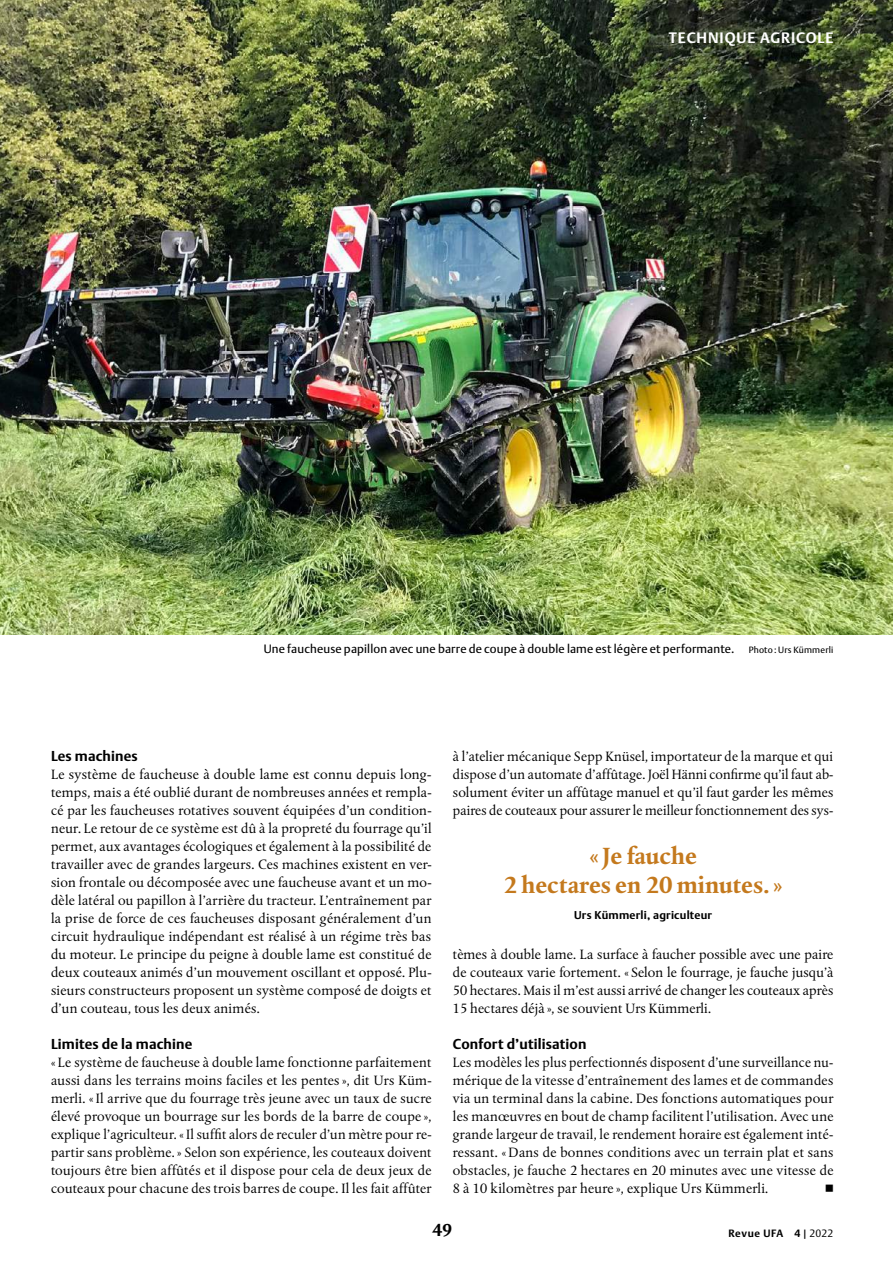
<style>
.page{position:relative;width:893px;height:1263px;background:#fff}
.page>*{position:absolute;margin:0;border:0;box-sizing:border-box;transform-origin:0 0}
.t1{font:700 24px/28.5px "DTL Albertina TOT";color:#c4791d;text-align:center}
.t2{font:700 18px "DTL Albertina TOT";color:#000}
.t3{font:700 15px "DTL Argo TOT";letter-spacing:.06em;color:#fff}
.t4{font:14.25px/18px "DTL Albertina TOT";letter-spacing:.015em;color:#000;text-align:justify}
.t5{font:700 14.25px "DTL Argo TOT";letter-spacing:.01em;color:#000}
.t6{font:14.25px "Universal Newswith Comm Pi";color:#000}
.t7{font:12px "DTL Argo TOT";letter-spacing:.015em;color:#000}
.t8{font:700 11.25px "DTL Argo TOT";letter-spacing:.02em;color:#000}
.t9{font:700 10.5px "DTL Argo TOT";letter-spacing:.055em;color:#000}
.s1{font-size:9px}
.s2{font-weight:400}
.s3{font-weight:300}
</style>
<div class="page">
<img style="left:0;top:0;width:893px;height:635px">
<p class="t3" style="left:669px;top:29px;width:166px">TECHNIQUE AGRICOLE</p>
<p class="t7" style="left:264px;top:641px;width:571px">Une faucheuse papillon avec une barre de coupe à double lame est légère et performante. <span class="s1">Photo: Urs Kümmerli</span></p>
<p class="t5" style="left:51px;top:747px;width:88px">Les machines</p>
<p class="t4" style="left:51px;top:765px;width:382px">Le système de faucheuse à double lame est connu depuis long&shy;temps, mais a été oublié durant de nombreuses années et rempla&shy;cé par les faucheuses rotatives souvent équipées d’un condition&shy;neur. Le retour de ce système est dû à la propreté du fourrage qu’il permet, aux avantages écologiques et également à la possibilité de travailler avec de grandes largeurs. Ces machines existent en ver&shy;sion frontale ou décomposée avec une faucheuse avant et un mo&shy;dèle latéral ou papillon à l’arrière du tracteur. L’entraînement par la prise de force de ces faucheuses disposant généralement d’un circuit hydraulique indépendant est réalisé à un régime très bas du moteur. Le principe du peigne à double lame est constitué de deux couteaux animés d’un mouvement oscillant et opposé. Plu&shy;sieurs constructeurs proposent un système composé de doigts et d’un couteau, tous les deux animés.</p>
<p class="t5" style="left:51px;top:1035px;width:143px">Limites de la machine</p>
<p class="t4" style="left:51px;top:1053px;width:382px">« Le système de faucheuse à double lame fonctionne parfaitement aussi dans les terrains moins faciles et les pentes», dit Urs Küm&shy;merli. «Il arrive que du fourrage très jeune avec un taux de sucre élevé provoque un bourrage sur les bords de la barre de coupe », explique l’agriculteur. «Il suffit alors de reculer d’un mètre pour re&shy;partir sans problème.» Selon son expérience, les couteaux doivent toujours être bien affûtés et il dispose pour cela de deux jeux de couteaux pour chacune des trois barres de coupe. Il les fait affûter</p>
<p class="t4" style="left:453px;top:747px;width:382px">à l’atelier mécanique Sepp Knüsel, importateur de la marque et qui dispose d’un automate d’affûtage. Joël Hänni confirme qu’il faut ab&shy;solument éviter un affûtage manuel et qu’il faut garder les mêmes paires de couteaux pour assurer le meilleur fonctionnement des sys-</p>
<h1 class="t1" style="left:504px;top:841px;width:281px">« Je fauche<br>2 hectares en 20 minutes. »</h1>
<p class="t8" style="left:574px;top:908px;width:139px">Urs Kümmerli, agriculteur</p>
<p class="t4" style="left:453px;top:945px;width:382px">tèmes à double lame. La surface à faucher possible avec une paire de couteaux varie fortement. « Selon le fourrage, je fauche jusqu’à 50 hectares. Mais il m’est aussi arrivé de changer les couteaux après 15 hectares déjà », se souvient Urs Kümmerli.</p>
<p class="t5" style="left:453px;top:1035px;width:135px">Confort d’utilisation</p>
<p class="t4" style="left:453px;top:1053px;width:382px">Les modèles les plus perfectionnés disposent d’une surveillance nu&shy;mérique de la vitesse d’entraînement des lames et de commandes via un terminal dans la cabine. Des fonctions automatiques pour les manœuvres en bout de champ facilitent l’utilisation. Avec une grande largeur de travail, le rendement horaire est également inté&shy;ressant. « Dans de bonnes conditions avec un terrain plat et sans obstacles, je fauche 2 hectares en 20 minutes avec une vitesse de 8 à 10 kilomètres par heure », explique Urs Kümmerli.</p>
<p class="t6" style="left:825px;top:1182px;width:9px">n</p>
<p class="t2" style="left:432px;top:1218px;width:22px">49</p>
<p class="t9" style="left:728px;top:1227px;width:106px">Revue UFA 4 <span class="s2">|</span> <span class="s3">2022</span></p>
</div>
